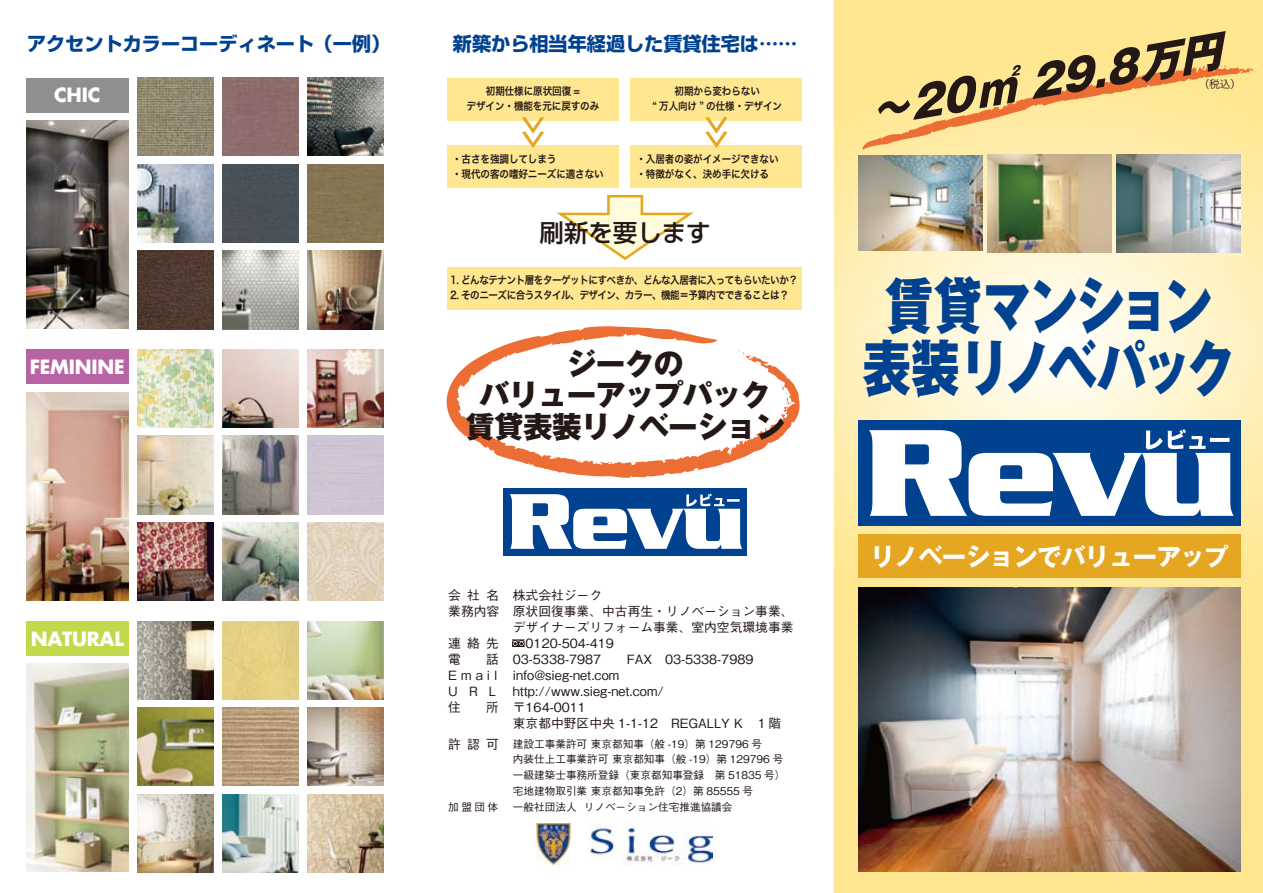
<style>
.page{position:relative;width:1263px;height:893px;background:#fff}
.page>*{position:absolute;margin:0;border:0;box-sizing:border-box;transform-origin:0 0}
.t1{font:800 61.05px/62.7px "Gothic MB101 Pro";letter-spacing:-.05em;color:#004190;text-align:center;scale:.8 1}
.t2{font:800 29.7px/32px "Gothic MB101 Pro";letter-spacing:-.025em;color:#231815;text-align:center}
.t3{font:700 24.45px "Gothic MB101 Pro";letter-spacing:-.025em;color:#fff}
.t4{font:500 24.45px "Shin Go Pro";color:#231815}
.t5{font:700 19.2px "Shin Go Pro";color:#004190}
.t6{font:700 19.2px "Futura";letter-spacing:-.01em;color:#fff}
.t7{font:500 12.75px "Gothic BBB Pro";color:#231815}
.t8{font:500 10.65px/14.9px "Gothic BBB Pro";color:#231815}
.t9{font:10.65px/14.9px "Hira Kaku Pro W6";letter-spacing:-.01em;color:#231815;text-align:center;scale:.9 1}
.t10{font:10.65px "Hira Kaku Pro W6";letter-spacing:-.05em;color:#231815;scale:.9 1}
.t11{font:10.65px "Hira Kaku Pro W3";color:#231815}
.s1{font-size:12.75px}
</style>
<div class="page">
<svg style="left:556px;top:194px;width:138px;height:66px"></svg>
<div style="left:631px;top:78px;width:171px;height:42px;background:#ffe792"></div>
<svg style="left:835px;top:0;width:428px;height:698px;background:#fef0be"></svg>
<div style="left:835px;top:698px;width:428px;height:195px;background:#ffe792"></div>
<div style="left:858px;top:420px;width:383px;height:106px;background:#004190"></div>
<svg style="left:869px;top:429px;width:365px;height:87px"></svg>
<div style="left:503px;top:488px;width:244px;height:67px;background:#004190"></div>
<svg style="left:510px;top:494px;width:232px;height:55px"></svg>
<div style="left:858px;top:534px;width:383px;height:44px;background:#e5a721"></div>
<img style="left:987px;top:154px;width:125px;height:98px">
<img style="left:858px;top:155px;width:125px;height:96px">
<img style="left:1116px;top:154px;width:125px;height:98px">
<img style="left:858px;top:587px;width:383px;height:284px">
<div style="left:447px;top:78px;width:172px;height:42px;background:#ffe792"></div>
<div style="left:631px;top:146px;width:171px;height:42px;background:#ffe792"></div>
<div style="left:447px;top:146px;width:172px;height:42px;background:#ffe792"></div>
<div style="left:447px;top:267px;width:355px;height:42px;background:#ffe792"></div>
<svg style="left:512px;top:639px;width:13px;height:8px"></svg>
<img style="left:536px;top:823px;width:176px;height:42px">
<svg style="left:446px;top:326px;width:354px;height:152px"></svg>
<svg style="left:737px;top:350px;width:8px;height:5px"></svg>
<div style="left:26px;top:78px;width:103px;height:34px;background:#918f8e"></div>
<img style="left:26px;top:121px;width:103px;height:208px">
<img style="left:307px;top:78px;width:77px;height:78px">
<div style="left:222px;top:78px;width:77px;height:78px;background:#8c6c6c"></div>
<img style="left:137px;top:78px;width:77px;height:78px">
<div style="left:307px;top:164px;width:77px;height:78px;background:#857553"></div>
<div style="left:222px;top:164px;width:77px;height:78px;background:#495158"></div>
<img style="left:137px;top:164px;width:77px;height:78px">
<img style="left:307px;top:251px;width:77px;height:78px">
<img style="left:222px;top:251px;width:77px;height:78px">
<img style="left:137px;top:251px;width:77px;height:78px">
<div style="left:26px;top:350px;width:103px;height:34px;background:#b864a4"></div>
<img style="left:26px;top:392px;width:103px;height:208px">
<img style="left:307px;top:349px;width:77px;height:78px">
<img style="left:222px;top:349px;width:77px;height:78px">
<img style="left:137px;top:349px;width:77px;height:78px">
<img style="left:222px;top:436px;width:77px;height:78px">
<img style="left:137px;top:436px;width:77px;height:78px">
<img style="left:307px;top:523px;width:77px;height:78px">
<img style="left:222px;top:523px;width:77px;height:78px">
<img style="left:137px;top:523px;width:77px;height:78px">
<div style="left:26px;top:621px;width:103px;height:34px;background:#c2d94e"></div>
<img style="left:26px;top:664px;width:103px;height:208px">
<img style="left:307px;top:621px;width:77px;height:78px">
<div style="left:222px;top:621px;width:77px;height:78px;background:#e5d083"></div>
<img style="left:137px;top:621px;width:77px;height:78px">
<img style="left:307px;top:708px;width:77px;height:78px">
<img style="left:222px;top:708px;width:77px;height:78px">
<img style="left:137px;top:708px;width:77px;height:78px">
<img style="left:307px;top:794px;width:77px;height:78px">
<img style="left:222px;top:794px;width:77px;height:78px">
<img style="left:137px;top:794px;width:77px;height:78px">
<svg style="left:862px;top:31px;width:396px;height:119px;background:#e1c580"></svg>
<svg style="left:522px;top:117px;width:22px;height:31px"></svg>
<svg style="left:705px;top:117px;width:22px;height:31px"></svg>
<p class="t5" style="left:27px;top:28px;width:365px">アクセントカラーコーディネート（一例）</p>
<p class="t5" style="left:453px;top:28px;width:346px">新築から相当年経過した賃貸住宅は……</p>
<p class="t6" style="left:54px;top:82px;width:48px">CHIC</p>
<p class="t6" style="left:30px;top:354px;width:96px">FEMININE</p>
<p class="t6" style="left:31px;top:626px;width:95px">NATURAL</p>
<p class="t9" style="left:467px;top:83px;width:149px">初期仕様に原状回復 =<br>デザイン・機能を元に戻すのみ</p>
<p class="t9" style="left:652px;top:83px;width:146px">初期から変わらない<br>“ 万人向け ” の仕様・デザイン</p>
<p class="t9" style="left:452px;top:151px;width:170px;text-align:left">・古さを強調してしまう<br>・現代の客の嗜好ニーズに適さない</p>
<p class="t9" style="left:636px;top:151px;width:159px;text-align:left">・入居者の姿がイメージできない・特徴がなく、決め手に欠ける</p>
<p class="t4" style="left:540px;top:213px;width:173px">刷新を要します</p>
<p class="t10" style="left:450px;top:271px;width:388px">1. どんなテナント層をターゲットにすべきか、どんな入居者に入ってもらいたいか？</p>
<p class="t10" style="left:450px;top:286px;width:378px">2. そのニーズに合うスタイル、デザイン、カラー、機能＝予算内でできることは？</p>
<p class="t2" style="left:465px;top:344px;width:321px">ジークの<br>バリューアップパック賃貸表装リノベーション</p>
<p class="t7" style="left:448px;top:585px;width:155px">会 社 名 株式会社ジーク</p>
<p class="t7" style="left:448px;top:601px;width:347px">業務内容 原状回復事業、中古再生・リノベーション事業、</p>
<p class="t7" style="left:513px;top:617px;width:282px">デザイナーズリフォーム事業、室内空気環境事業</p>
<p class="t7" style="left:448px;top:633px;width:167px">連 絡 先 　0120-504-419</p>
<p class="t7" style="left:448px;top:649px;width:307px">電 　 話 03-5338-7987　　FAX　03-5338-7989</p>
<p class="t7" style="left:448px;top:665px;width:172px">E m a i l info@sieg-net.com</p>
<p class="t7" style="left:448px;top:681px;width:49px">U　R　L</p>
<p class="t7" style="left:513px;top:681px;width:152px">http://www.sieg-net.com/</p>
<p class="t7" style="left:448px;top:697px;width:139px">住 　 所 〒164-0011</p>
<p class="t7" style="left:513px;top:713px;width:270px">東京都中野区中央 1-1-12　REGALLY K　１階</p>
<p class="t8" style="left:513px;top:735px;width:272px;text-indent:-65px"><span class="s1">許 認 可</span> 建設工事業許可 東京都知事（般 -19）第 129796 号<br>内装仕上工事業許可 東京都知事（般 -19）第 129796 号</p>
<p class="t8" style="left:513px;top:766px;width:274px;line-height:15.9px">一級建築士事務所登録（東京都知事登録　第 51835 号）宅地建物取引業 東京都知事免許（2）第 85555 号</p>
<p class="t8" style="left:448px;top:798px;width:51px">加盟団体</p>
<p class="t8" style="left:513px;top:798px;width:221px">一般社団法人 リノベーション住宅推進協議会</p>
<p class="t11" style="left:1199px;top:74px;width:44px">（税込）</p>
<p class="t1" style="left:862px;top:267px;width:468px">賃貸マンション表装リノベパック</p>
<p class="t3" style="left:870px;top:536px;width:360px">リノベーションでバリューアップ</p>
</div>
